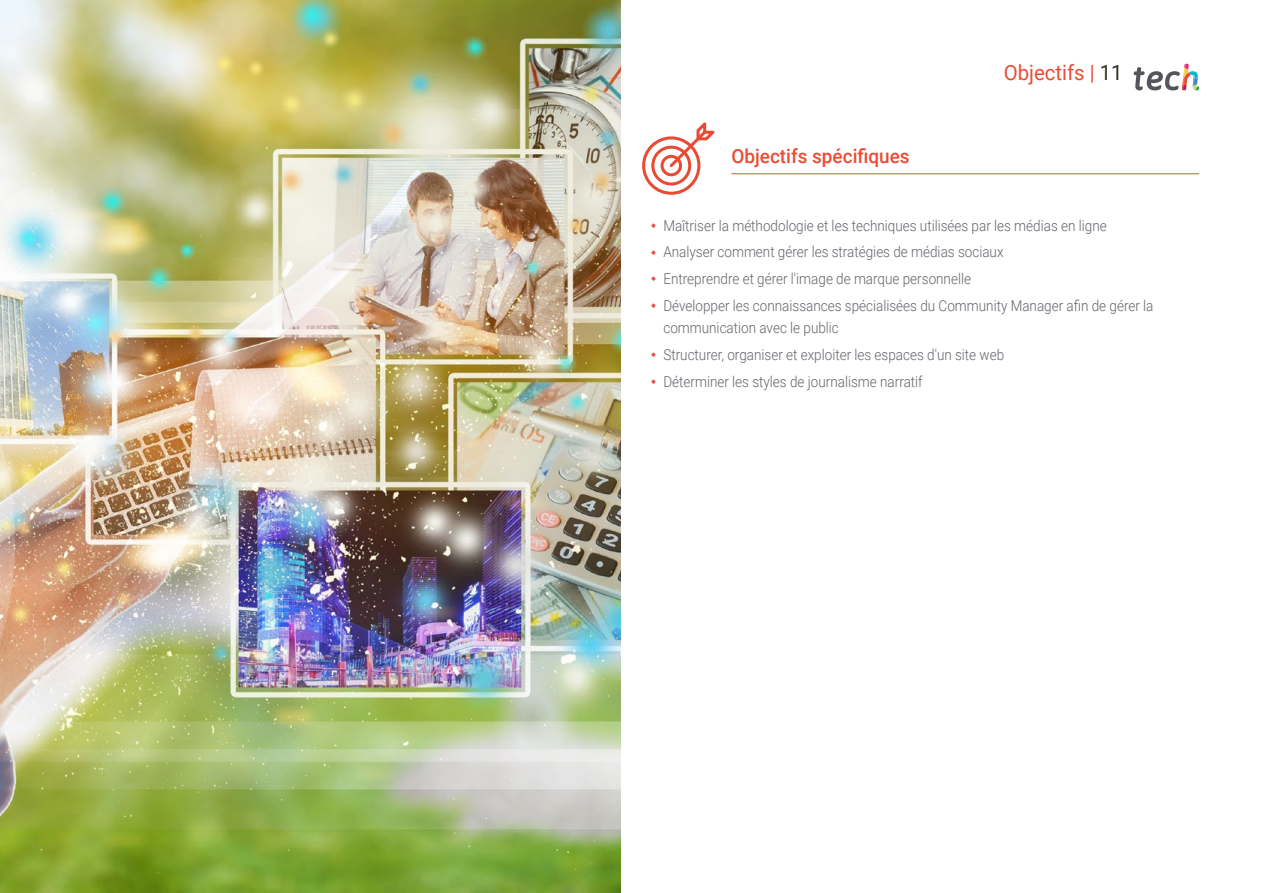
<style>
.page{position:relative;width:1263px;height:893px;background:#fff}
.page>*{position:absolute;margin:0;border:0;box-sizing:border-box;transform-origin:0 0}
.t1{font:21px "Roboto";color:#e94d35}
.t2{font:500 19.5px "Roboto";color:#e94d35}
.t3{font:300 15px/26.7px "Roboto";color:#61646a;scale:.9 1}
.s1{color:#312e20}
</style>
<div class="page">
<svg style="left:642px;top:122px;width:72px;height:73px"></svg>
<hr style="left:731px;top:173px;width:468px;height:1px;background:#e94d35">
<svg style="left:1134px;top:64px;width:65px;height:27px"></svg>
<img style="left:0;top:0;width:621px;height:893px">
<h2 class="t2" style="left:731px;top:142px;width:180px">Objectifs spécifiques</h2>
<h1 class="t1" style="left:1004px;top:57px;width:120px">Objectifs | <span class="s1">11</span></h1>
<p class="t3" style="left:663px;top:211px;width:546px">Maîtriser la méthodologie et les techniques utilisées par les médias en ligne Analyser comment gérer les stratégies de médias sociaux<br>Entreprendre et gérer l'image de marque personnelle<br>Développer les connaissances spécialisées du Community Manager afin de gérer la</p>
<p class="t3" style="left:663px;top:314px;width:380px">communication avec le public<br>Structurer, organiser et exploiter les espaces d'un site web<br>Déterminer les styles de journalisme narratif</p>
</div>
